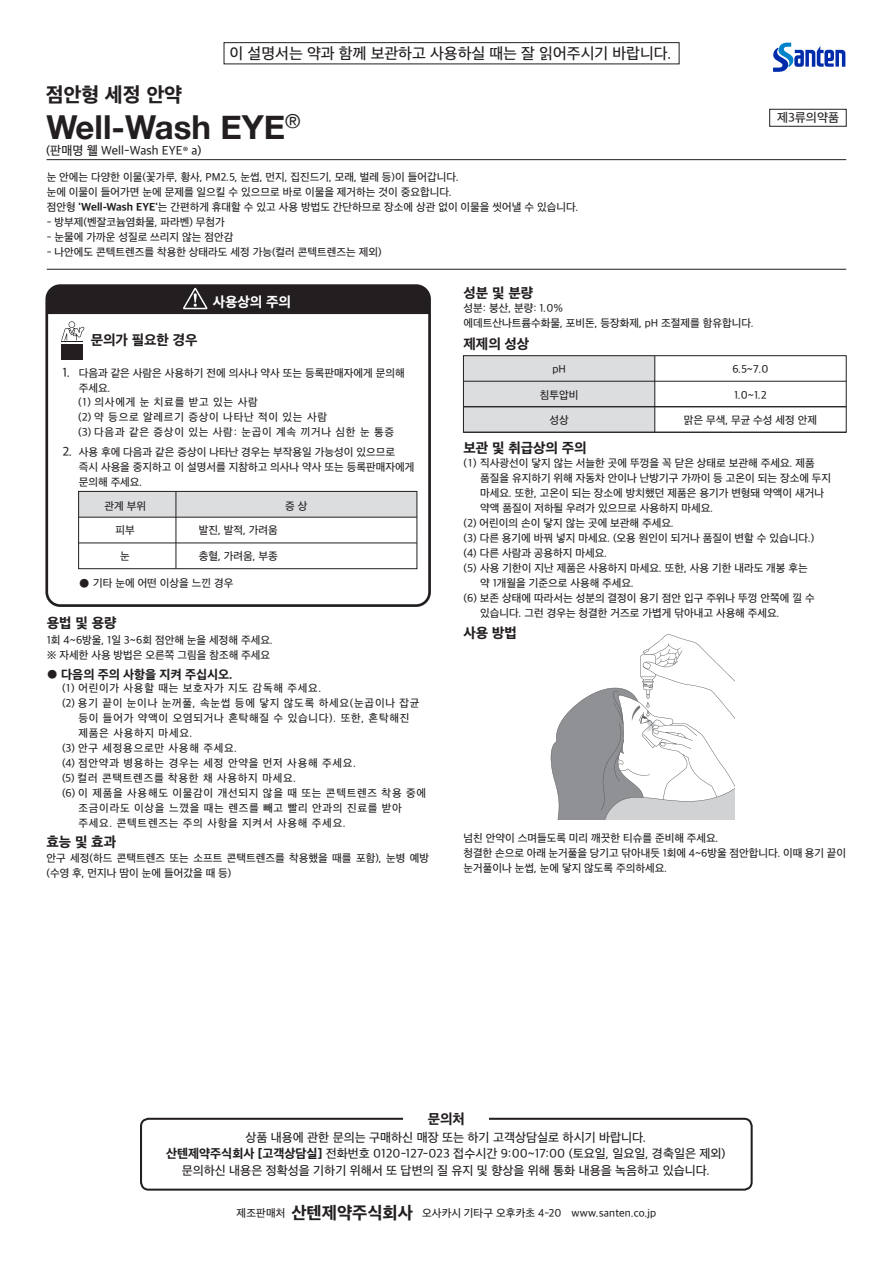
<style>
.page{position:relative;width:893px;height:1263px;background:#fff}
.page>*{position:absolute;margin:0;border:0;box-sizing:border-box;transform-origin:0 0}
.t1{font:700 33px "Helvetica Neue";color:#231f20}
.t2{font:19.5px "MPSD Gothic Neo 1 Koc EB";color:#231f20}
.t3{font:15px "MPSD Gothic Neo 1 Koc M";color:#231f20}
.t4{font:13.5px "MPSD Gothic Neo 1 Koc EB";color:#231f20}
.t5{font:13.5px "MPSD Gothic Neo 1 Koc EB";color:#fff}
.t6{font:12px/16.5px "MPSD Gothic Neo 1 Koc M";color:#231f20;text-align:center}
.t7{font:12px "MPSD Gothic Neo 1 Koc EB";color:#231f20}
.t8{font:10.5px/15px "MPSD Gothic Neo 1 Koc M";color:#231f20}
.t9{font:10.5px/15px "MPSD Gothic Neo 1 Koc M";letter-spacing:.07em;color:#231f20}
.s1{font-family:"Koz Go Pr 6 N"}
.s2{font-family:"MPSD Gothic Neo 1 Koc EB"}
.s3{font-size:12px}
.s4{font-family:"MPSD Gothic Neo 1 Koc EB";font-size:12px}
.s5{font-family:"MPSD Gothic Neo 1 Koc EB";font-size:16.5px}
</style>
<div class="page">
<svg style="left:773px;top:42px;width:72px;height:30px"></svg>
<div style="left:463px;top:356px;width:192px;height:76px;background:#dcdddf"></div>
<div style="left:463px;top:355px;width:383px;height:78px;border:1px solid #231f20"></div>
<hr style="left:463px;top:381px;width:383px;height:1px;background:#231f20">
<hr style="left:463px;top:432px;width:383px;height:1px;background:#231f20">
<hr style="left:463px;top:406px;width:383px;height:1px;background:#231f20">
<hr style="left:654px;top:356px;width:1px;height:76px;background:#231f20">
<hr style="left:47px;top:269px;width:799px;height:1px;background:#231f20">
<div style="left:45px;top:284px;width:386px;height:323px;border:3px solid #231f20;border-radius:13px"></div>
<div style="left:61px;top:343px;width:22px;height:16px;background:#231f20"></div>
<svg style="left:61px;top:321px;width:23px;height:21px"></svg>
<div style="left:140px;top:1118px;width:613px;height:72px;border:2px solid #231f20;border-radius:8px"></div>
<div style="left:404px;top:1108px;width:85px;height:21px;background:#fff"></div>
<div style="left:769px;top:109px;width:78px;height:18px;border:1px solid #231f20"></div>
<div style="left:47px;top:286px;width:383px;height:28px;background:#231f20"></div>
<div style="left:79px;top:491px;width:338px;height:26px;background:#dcdddf"></div>
<div style="left:78px;top:491px;width:339px;height:78px;border:1px solid #231f20"></div>
<hr style="left:79px;top:517px;width:338px;height:1px;background:#231f20">
<hr style="left:79px;top:543px;width:338px;height:1px;background:#231f20">
<hr style="left:176px;top:492px;width:1px;height:77px;background:#231f20">
<hr style="left:46px;top:159px;width:800px;height:1px;background:#231f20">
<div style="left:224px;top:42px;width:455px;height:22px;border:1px solid #231f20"></div>
<svg style="left:550px;top:634px;width:184px;height:186px"></svg>
<h2 class="t2" style="left:46px;top:84px;width:138px">점안형 세정 안약</h2>
<h3 class="t3" style="left:230px;top:45px;width:443px">이 설명서는 약과 함께 보관하고 사용하실 때는 잘 읽어주시기 바랍니다.</h3>
<h1 class="t1" style="left:46px;top:101px;width:256px">Well-Wash EYE<sup>®</sup></h1>
<p class="t6" style="left:46px;top:142px;width:157px">(판매명 웰 Well-Wash EYE<span class="s1">®</span> a)</p>
<p class="t8" style="left:47px;top:169px;width:533px">눈 안에는 다양한 이물(꽃가루, 황사, PM2.5, 눈썹, 먼지, 집진드기, 모래, 벌레 등)이 들어갑니다.<br>눈에 이물이 들어가면 눈에 문제를 일으킬 수 있으므로 바로 이물을 제거하는 것이 중요합니다.<br>점안형 <span class="s2">'Well-Wash EYE'</span>는 간편하게 휴대할 수 있고 사용 방법도 간단하므로 장소에 상관 없이 이물을 씻어낼 수 있습니다.</p>
<p class="t8" style="left:47px;top:214px;width:180px">- 방부제(벤잘코늄염화물, 파라벤) 무첨가</p>
<p class="t8" style="left:47px;top:229px;width:198px">- 눈물에 가까운 성질로 쓰리지 않는 점안감　</p>
<p class="t8" style="left:47px;top:244px;width:336px">- 나안에도 콘텍트렌즈를 착용한 상태라도 세정 가능(컬러 콘텍트렌즈는 제외)</p>
<p class="t4" style="left:463px;top:285px;width:71px">성분 및 분량</p>
<p class="t4" style="left:463px;top:336px;width:67px">제제의 성상</p>
<p class="t5" style="left:213px;top:294px;width:80px">사용상의 주의</p>
<p class="t8" style="left:463px;top:300px;width:292px">성분: 붕산, 분량: 1.0％<br>에데트산나트륨수화물, 포비돈, 등장화제, pH 조절제를 함유합니다.</p>
<p class="t4" style="left:91px;top:333px;width:108px">문의가 필요한 경우</p>
<p class="t6" style="left:777px;top:109px;width:64px">제3류의약품</p>
<p class="t8" style="left:79px;top:365px;width:327px;text-indent:-16px"><span class="s3">1.</span> 다음과 같은 사람은 사용하기 전에 의사나 약사 또는 등록판매자에게 문의해 주세요.</p>
<p class="t9" style="left:78px;top:394px;width:317px">(1) 의사에게 눈 치료를 받고 있는 사람<br>(2) 약 등으로 알레르기 증상이 나타난 적이 있는 사람<br>(3) 다음과 같은 증상이 있는 사람: 눈곱이 계속 끼거나 심한 눈 통증</p>
<p class="t8" style="left:79px;top:444px;width:337px;text-indent:-16px"><span class="s3">2.</span> 사용 후에 다음과 같은 증상이 나타난 경우는 부작용일 가능성이 있으므로 즉시 사용을 중지하고 이 설명서를 지참하고 의사나 약사 또는 등록판매자에게 문의해 주세요.</p>
<p class="t8" style="left:105px;top:498px;width:43px">관계 부위</p>
<p class="t8" style="left:285px;top:498px;width:24px">증 상</p>
<p class="t8" style="left:115px;top:522px;width:21px">피부</p>
<p class="t8" style="left:199px;top:522px;width:80px">발진, 발적, 가려움</p>
<p class="t8" style="left:120px;top:548px;width:11px">눈</p>
<p class="t8" style="left:199px;top:548px;width:80px">충혈, 가려움, 부종</p>
<p class="t8" style="left:79px;top:576px;width:156px"><span class="s4">●</span> 기타 눈에 어떤 이상을 느낀 경우</p>
<p class="t4" style="left:47px;top:615px;width:71px">용법 및 용량</p>
<p class="t8" style="left:47px;top:632px;width:227px">1회 4~6방울, 1일 3~6회 점안해 눈을 세정해 주세요. ※ 자세한 사용 방법은 오른쪽 그림을 참조해 주세요</p>
<p class="t7" style="left:47px;top:667px;width:187px">● 다음의 주의 사항을 지켜 주십시오.</p>
<p class="t9" style="left:62px;top:680px;width:261px">(1) 어린이가 사용할 때는 보호자가 지도 감독해 주세요.</p>
<p class="t9" style="left:62px;top:695px;width:359px">(2) 용기 끝이 눈이나 눈꺼풀, 속눈썹 등에 닿지 않도록 하세요(눈곱이나 잡균</p>
<p class="t9" style="left:78px;top:710px;width:332px">등이 들어가 약액이 오염되거나 혼탁해질 수 있습니다). 또한, 혼탁해진</p>
<p class="t9" style="left:78px;top:725px;width:116px">제품은 사용하지 마세요.</p>
<p class="t9" style="left:62px;top:740px;width:177px">(3) 안구 세정용으로만 사용해 주세요.</p>
<p class="t9" style="left:62px;top:755px;width:296px">(4) 점안약과 병용하는 경우는 세정 안약을 먼저 사용해 주세요.</p>
<p class="t9" style="left:62px;top:770px;width:236px">(5) 컬러 콘택트렌즈를 착용한 채 사용하지 마세요.</p>
<p class="t9" style="left:62px;top:785px;width:366px">(6) 이 제품을 사용해도 이물감이 개선되지 않을 때 또는 콘텍트렌즈 착용 중에</p>
<p class="t9" style="left:78px;top:800px;width:325px">조금이라도 이상을 느꼈을 때는 렌즈를 빼고 빨리 안과의 진료를 받아</p>
<p class="t9" style="left:78px;top:815px;width:269px">주세요. 콘텍트렌즈는 주의 사항을 지켜서 사용해 주세요.</p>
<p class="t4" style="left:46px;top:834px;width:71px">효능 및 효과</p>
<p class="t8" style="left:47px;top:850px;width:384px">안구 세정(하드 콘택트렌즈 또는 소프트 콘택트렌즈를 착용했을 때를 포함), 눈병 예방 (수영 후, 먼지나 땀이 눈에 들어갔을 때 등)</p>
<p class="t8" style="left:552px;top:361px;width:15px">pH</p>
<p class="t8" style="left:732px;top:361px;width:38px">6.5~7.0</p>
<p class="t8" style="left:540px;top:387px;width:40px">침투압비</p>
<p class="t8" style="left:734px;top:387px;width:34px">1.0~1.2</p>
<p class="t8" style="left:549px;top:412px;width:21px">성상</p>
<p class="t8" style="left:684px;top:412px;width:135px">맑은 무색, 무균 수성 세정 안제</p>
<p class="t4" style="left:463px;top:440px;width:125px">보관 및 취급상의 주의</p>
<p class="t8" style="left:464px;top:455px;width:353px">(1) 직사광선이 닿지 않는 서늘한 곳에 뚜껑을 꼭 닫은 상태로 보관해 주세요. 제품</p>
<p class="t8" style="left:480px;top:470px;width:353px">품질을 유지하기 위해 자동차 안이나 난방기구 가까이 등 고온이 되는 장소에 두지</p>
<p class="t8" style="left:480px;top:485px;width:345px">마세요. 또한, 고온이 되는 장소에 방치했던 제품은 용기가 변형돼 약액이 새거나</p>
<p class="t8" style="left:480px;top:500px;width:234px">약액 품질이 저하될 우려가 있으므로 사용하지 마세요.</p>
<p class="t8" style="left:464px;top:515px;width:212px">(2) 어린이의 손이 닿지 않는 곳에 보관해 주세요.</p>
<p class="t8" style="left:464px;top:530px;width:352px">(3) 다른 용기에 바꿔 넣지 마세요. (오용 원인이 되거나 품질이 변할 수 있습니다.)</p>
<p class="t8" style="left:464px;top:545px;width:145px">(4) 다른 사람과 공용하지 마세요.</p>
<p class="t8" style="left:464px;top:560px;width:346px">(5) 사용 기한이 지난 제품은 사용하지 마세요. 또한, 사용 기한 내라도 개봉 후는</p>
<p class="t8" style="left:480px;top:575px;width:155px">약 1개월을 기준으로 사용해 주세요.</p>
<p class="t8" style="left:464px;top:590px;width:353px">(6) 보존 상태에 따라서는 성분의 결정이 용기 점안 입구 주위나 뚜껑 안쪽에 낄 수</p>
<p class="t8" style="left:480px;top:605px;width:301px">있습니다. 그런 경우는 청결한 거즈로 가볍게 닦아내고 사용해 주세요.</p>
<p class="t4" style="left:463px;top:625px;width:55px">사용 방법</p>
<p class="t8" style="left:463px;top:830px;width:384px">넘친 안약이 스며들도록 미리 깨끗한 티슈를 준비해 주세요.<br>청결한 손으로 아래 눈거풀을 당기고 닦아내듯 1회에 4~6방울 점안합니다. 이때 용기 끝이 눈거풀이나 눈썹, 눈에 닿지 않도록 주의하세요.</p>
<p class="t4" style="left:428px;top:1111px;width:39px">문의처</p>
<p class="t6" style="left:166px;top:1128px;width:561px">상품 내용에 관한 문의는 구매하신 매장 또는 하기 고객상담실로 하시기 바랍니다.<br><span class="s2">산텐제약주식회사 [고객상담실]</span> 전화번호 0120-127-023 접수시간 9:00~17:00 (토요일, 일요일, 경축일은 제외) 문의하신 내용은 정확성을 기하기 위해서 또 답변의 질 유지 및 향상을 위해 통화 내용을 녹음하고 있습니다.</p>
<p class="t8" style="left:237px;top:1205px;width:421px">제조판매처 <span class="s5">산텐제약주식회사</span> 오사카시 기타구 오후카초 4-20　www.santen.co.jp</p>
</div>
